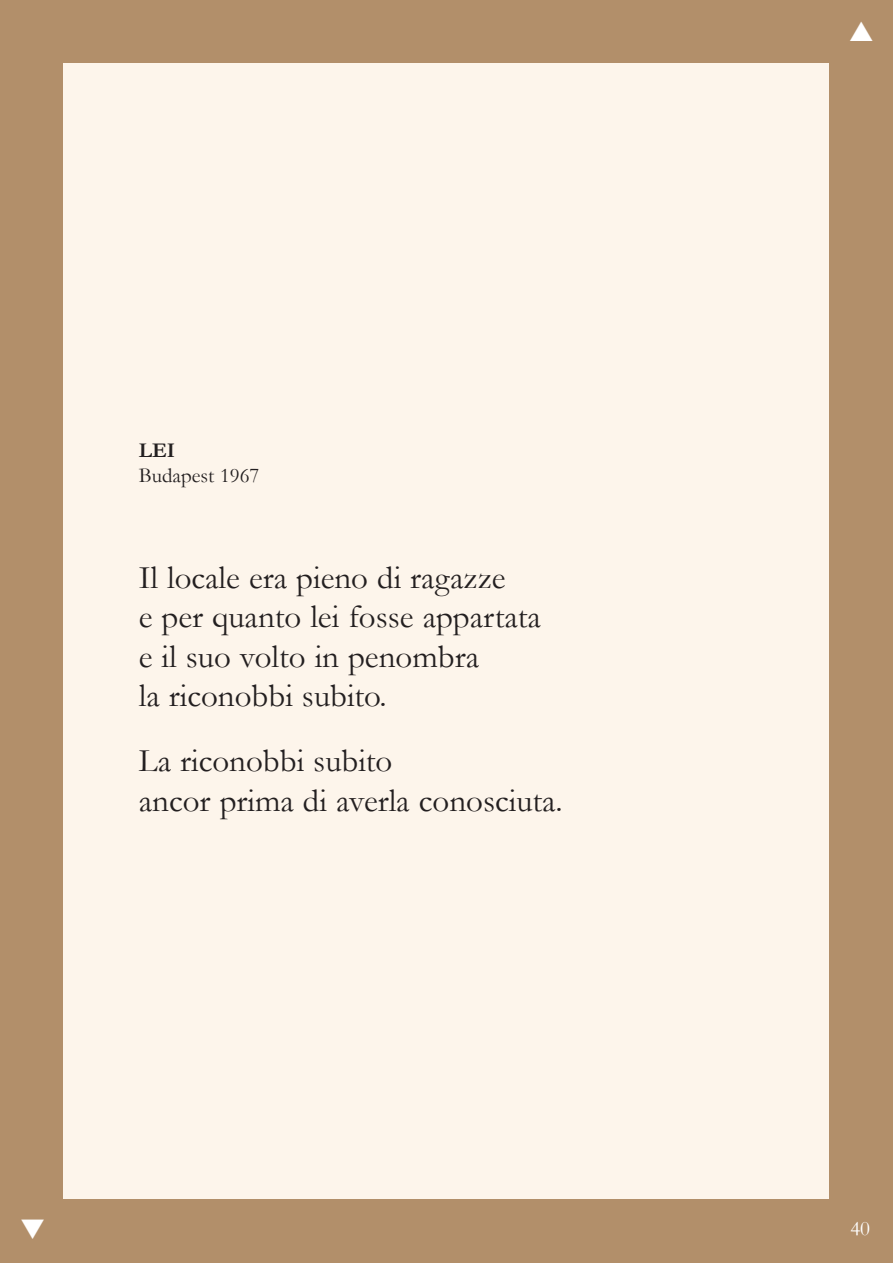
<style>
.page{position:relative;width:893px;height:1263px;background:#fff}
.page>*{position:absolute;margin:0;border:0;box-sizing:border-box;transform-origin:0 0}
.t1{font:33px/39.6px "Garamond";color:#231f20}
.t2{font:21px "Garamond";color:#231f20}
.t3{font:700 21px "Garamond";color:#231f20}
.t4{font:21px "Garamond";color:#fff}
</style>
<div class="page">
<div style="left:0;top:0;width:893px;height:1263px;background:linear-gradient(to right,#b28f6a,#b28f6a)"></div>
<div style="left:64px;top:64px;width:765px;height:1135px;background:#fdf5eb"></div>
<svg style="left:850px;top:21px;width:22px;height:20px"></svg>
<svg style="left:21px;top:1219px;width:23px;height:19px"></svg>
<p class="t3" style="left:139px;top:439px;width:38px">LEI</p>
<p class="t2" style="left:139px;top:464px;width:122px">Budapest 1967</p>
<p class="t1" style="left:139px;top:558px;width:404px">Il locale era pieno di ragazze<br>e per quanto lei fosse appartata e il suo volto in penombra<br>la riconobbi subito.</p>
<p class="t1" style="left:139px;top:741px;width:426px">La riconobbi subito<br>ancor prima di averla conosciuta.</p>
<p class="t4" style="left:850px;top:1217px;width:21px">40</p>
</div>
